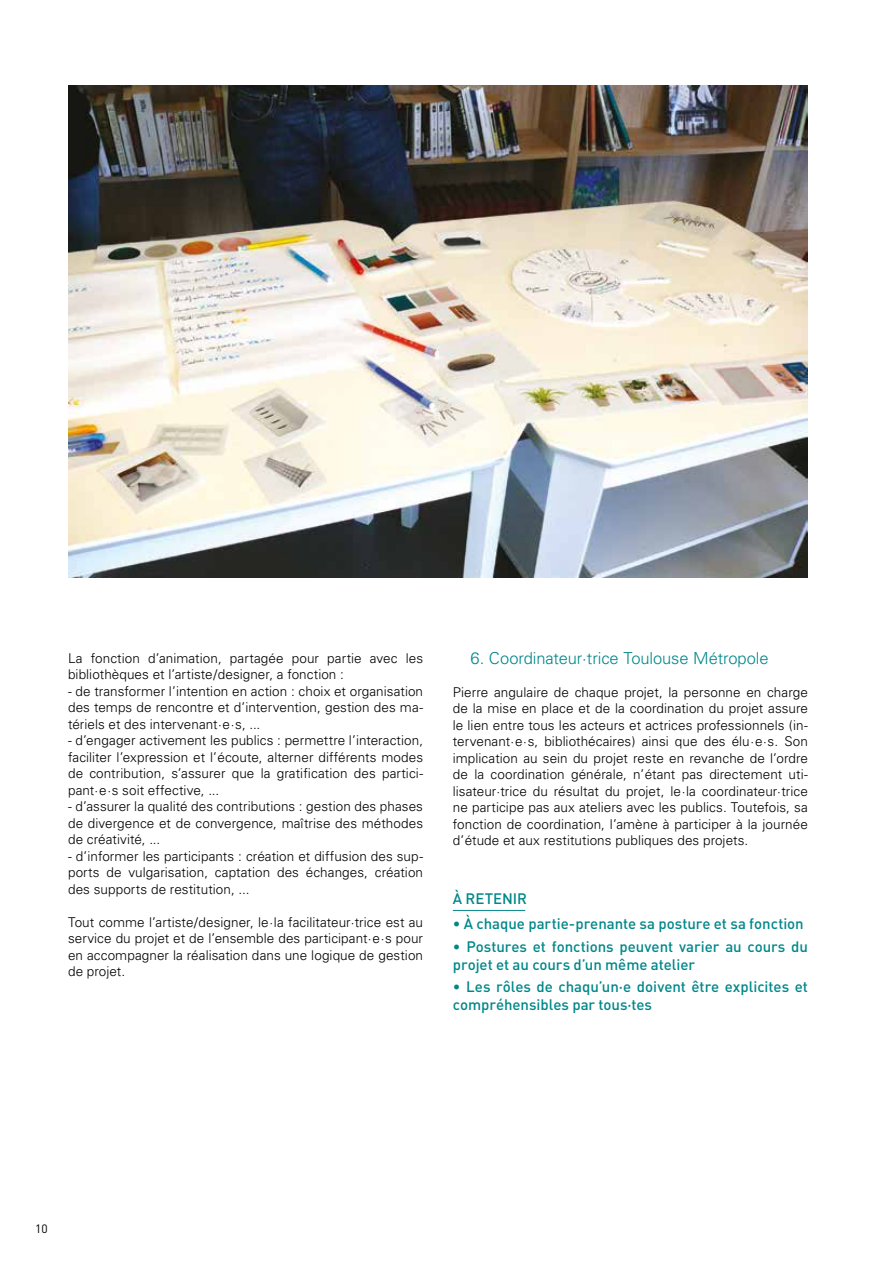
<style>
.page{position:relative;width:893px;height:1263px;background:#fff}
.page>*{position:absolute;margin:0;border:0;box-sizing:border-box;transform-origin:0 0}
.t1{font:300 16.5px "Univers";letter-spacing:-.005em;color:#008789}
.t2{font:500 15px/18px "DIN";color:#008789}
.t3{font:300 13.5px/16.5px "Univers";letter-spacing:.005em;color:#000;text-align:justify}
.t4{font:12px "DIN";color:#000}
</style>
<div class="page">
<img style="left:68px;top:85px;width:740px;height:492px">
<hr style="left:453px;top:910px;width:72px;height:1px;background:#008789">
<p class="t3" style="left:68px;top:650px;width:357px">La fonction d’animation, partagée pour partie avec les bibliothèques et l’artiste/designer, a fonction :</p>
<p class="t3" style="left:68px;top:683px;width:357px">- de transformer l’intention en action : choix et organisation des temps de rencontre et d’intervention, gestion des ma&shy;tériels et des intervenant·e·s, ...</p>
<p class="t3" style="left:68px;top:732px;width:357px">- d’engager activement les publics : permettre l’interaction, faciliter l’expression et l’écoute, alterner différents modes de contribution, s’assurer que la gratification des partici&shy;pant·e·s soit effective, ...</p>
<p class="t3" style="left:68px;top:798px;width:357px">- d’assurer la qualité des contributions : gestion des phases de divergence et de convergence, maîtrise des méthodes de créativité, ...</p>
<p class="t3" style="left:68px;top:847px;width:357px">- d’informer les participants : création et diffusion des sup&shy;ports de vulgarisation, captation des échanges, création des supports de restitution, ...</p>
<p class="t3" style="left:68px;top:913px;width:357px">Tout comme l’artiste/designer, le·la facilitateur·trice est au service du projet et de l’ensemble des participant·e·s pour en accompagner la réalisation dans une logique de gestion de projet.</p>
<p class="t1" style="left:470px;top:648px;width:300px">6. Coordinateur·trice Toulouse Métropole</p>
<p class="t3" style="left:453px;top:684px;width:357px">Pierre angulaire de chaque projet, la personne en charge de la mise en place et de la coordination du projet assure le lien entre tous les acteurs et actrices professionnels (in&shy;tervenant·e·s, bibliothécaires) ainsi que des élu·e·s. Son implication au sein du projet reste en revanche de l’ordre de la coordination générale, n’étant pas directement uti&shy;lisateur·trice du résultat du projet, le·la coordinateur·trice ne participe pas aux ateliers avec les publics. Toutefois, sa fonction de coordination, l’amène à participer à la journée d’étude et aux restitutions publiques des projets.</p>
<p class="t2" style="left:453px;top:889px;width:76px">À RETENIR</p>
<p class="t2" style="left:453px;top:914px;width:352px">• À chaque partie-prenante sa posture et sa fonction</p>
<p class="t2" style="left:453px;top:937px;width:357px">• Postures et fonctions peuvent varier au cours du projet et au cours d’un même atelier</p>
<p class="t2" style="left:453px;top:977px;width:357px">• Les rôles de chaqu’un·e doivent être explicites et compréhensibles par tous·tes</p>
<p class="t4" style="left:35px;top:1221px;width:14px">10</p>
</div>
